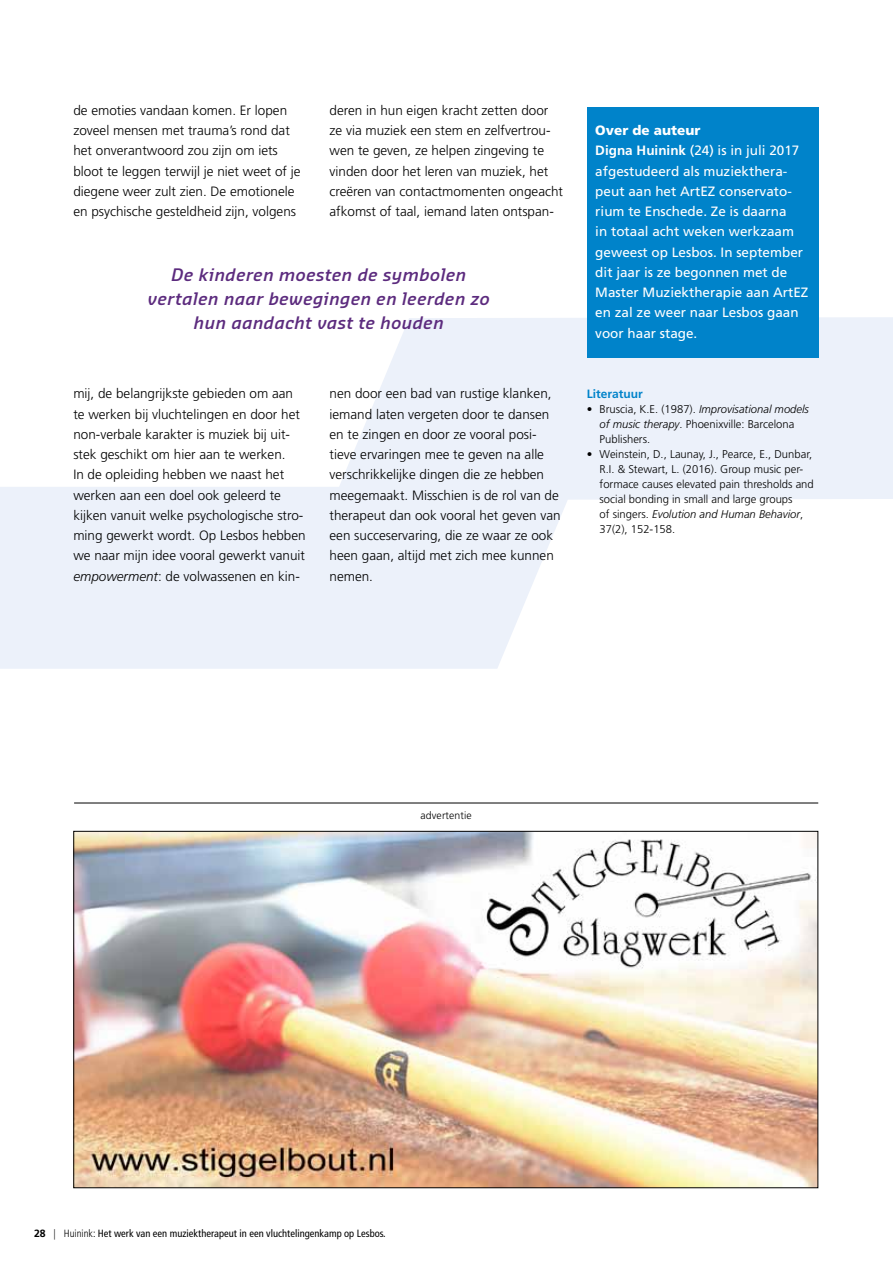
<style>
.page{position:relative;width:893px;height:1263px;background:#fff}
.page>*{position:absolute;margin:0;border:0;box-sizing:border-box;transform-origin:0 0}
.t1{font:italic 600 16.5px/24px "Sansa Pro";letter-spacing:.025em;color:#5c2b7e;text-align:center}
.t2{font:300 13.5px/20.2px "Frutiger LT Std";color:#000}
.t3{font:13.5px/20.2px "Frutiger LT Std";color:#fff}
.t4{font:700 12px "Frutiger LT Std";color:#0083ca}
.t5{font:300 11.25px/15px "Frutiger LT Std";color:#000}
.t6{font:condensed 10.5px "Frutiger LT Std";color:#000}
.t7{font:300 10.5px "Frutiger LT Std";letter-spacing:.01em;color:#000}
.s1{font-weight:900}
.s2{font-weight:700}
.s3{font-style:italic}
.s4{font-weight:700;font-stretch:normal}
.s5{font-weight:300}
</style>
<div class="page">
<svg style="left:0;top:317px;width:893px;height:352px;fill:#ecf1fa"></svg>
<div style="left:587px;top:107px;width:232px;height:251px;background:#0083ca"></div>
<img style="left:75px;top:833px;width:741px;height:353px">
<hr style="left:74px;top:803px;width:744px;height:1px;background:#000">
<p class="t2" style="left:73px;top:100px;width:229px">de emoties vandaan komen. Er lopen zoveel mensen met trauma’s rond dat het onverantwoord zou zijn om iets bloot te leggen terwijl je niet weet of je diegene weer zult zien. De emotionele en psychische gesteldheid zijn, volgens</p>
<p class="t2" style="left:330px;top:100px;width:235px">deren in hun eigen kracht zetten door ze via muziek een stem en zelfvertrou&shy;wen te geven, ze helpen zingeving te vinden door het leren van muziek, het creëren van contactmomenten ongeacht afkomst of taal, iemand laten ontspan-</p>
<p class="t1" style="left:148px;top:263px;width:344px">De kinderen moesten de symbolen vertalen naar bewegingen en leerden zo hun aandacht vast te houden</p>
<p class="t3" style="left:595px;top:120px;width:215px"><span class="s1">Over de auteur<br></span><span class="s2">Digna Huinink</span> (24) is in juli 2017 afgestudeerd als muziekthera&shy;peut aan het ArtEZ conservato&shy;rium te Enschede. Ze is daarna<br>in totaal acht weken werkzaam geweest op Lesbos. In september dit jaar is ze begonnen met de<br>Master Muziektherapie aan ArtEZ en zal ze weer naar Lesbos gaan voor haar stage.</p>
<p class="t2" style="left:73px;top:384px;width:234px">mij, de belangrijkste gebieden om aan te werken bij vluchtelingen en door het non-verbale karakter is muziek bij uit&shy;stek geschikt om hier aan te werken.<br>In de opleiding hebben we naast het werken aan een doel ook geleerd te kijken vanuit welke psychologische stro&shy;ming gewerkt wordt. Op Lesbos hebben we naar mijn idee vooral gewerkt vanuit <span class="s3">empowerment</span>: de volwassenen en kin-</p>
<p class="t4" style="left:587px;top:387px;width:58px">Literatuur</p>
<p class="t2" style="left:330px;top:384px;width:233px">nen door een bad van rustige klanken, iemand laten vergeten door te dansen en te zingen en door ze vooral posi&shy;tieve ervaringen mee te geven na alle verschrikkelijke dingen die ze hebben meegemaakt. Misschien is de rol van de therapeut dan ook vooral het geven van een succeservaring, die ze waar ze ook heen gaan, altijd met zich mee kunnen nemen.</p>
<p class="t5" style="left:600px;top:402px;width:211px;text-indent:-13px">• Bruscia, K.E. (1987). <span class="s3">Improvisational models of music therapy</span>. Phoenixville: Barcelona<br>Publishers.</p>
<p class="t5" style="left:600px;top:447px;width:216px;text-indent:-13px">• Weinstein, D., Launay, J., Pearce, E., Dunbar, R.I. &amp; Stewart, L. (2016). Group music per&shy;formace causes elevated pain thresholds and social bonding in small and large groups<br>of singers. <span class="s3">Evolution and Human Behavior</span>, 37(2), 152-158.</p>
<p class="t7" style="left:421px;top:810px;width:53px">advertentie</p>
<p class="t6" style="left:34px;top:1227px;width:353px"><span class="s4">28</span> <span class="s5">| Huinink:</span> Het werk van een muziektherapeut in een vluchtelingenkamp op Lesbos.</p>
</div>
